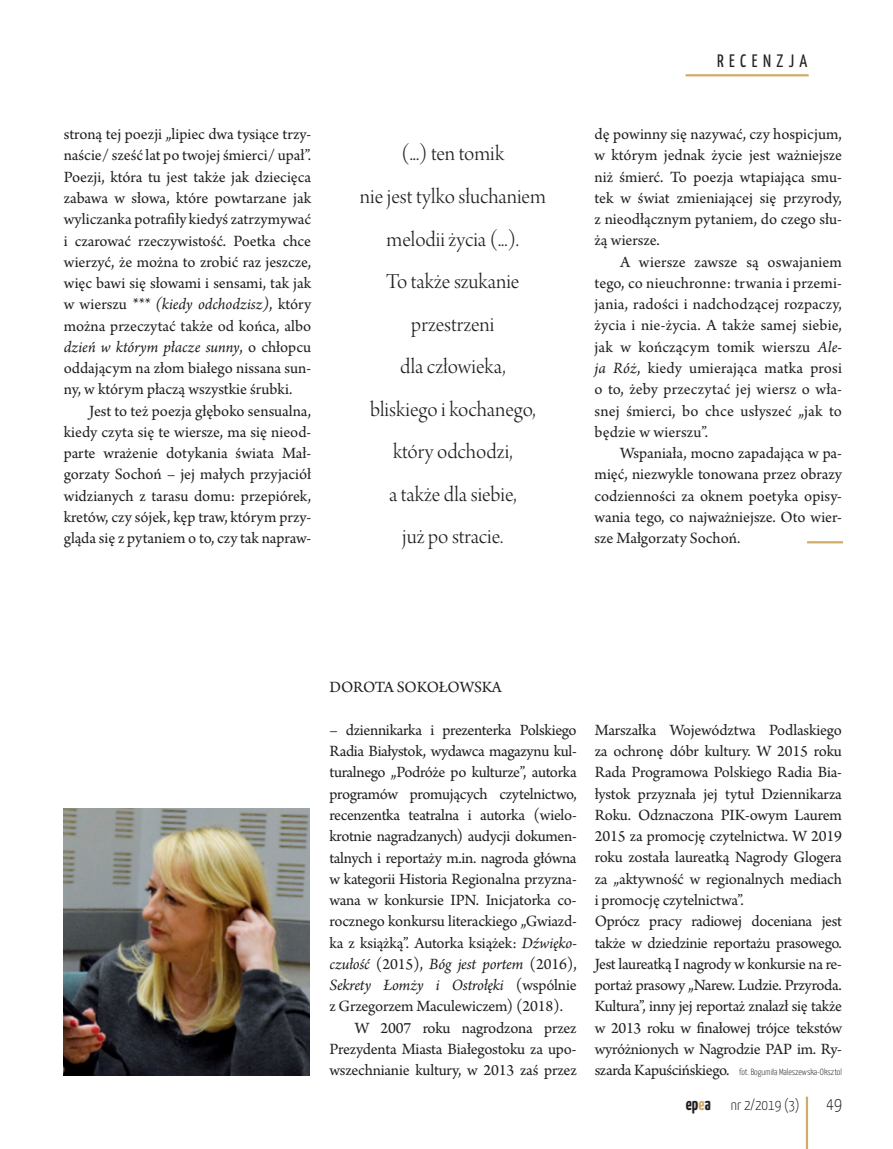
<style>
.page{position:relative;width:893px;height:1149px;background:#fff}
.page>*{position:absolute;margin:0;border:0;box-sizing:border-box;transform-origin:0 0}
.t1{font:22.5px/42.6px "Arno Pro Light Display";color:#231f20;text-align:center}
.t2{font:18px "Yanone Kaffeesatz";letter-spacing:.3em;color:#231f20}
.t3{font:300 18px "Yanone Kaffeesatz";color:#231f20}
.t4{font:16.5px/21.3px "Arno Pro";letter-spacing:-.015em;color:#231f20;text-align:justify}
.t5{font:italic 16.5px "Arno Pro";letter-spacing:-.015em;color:#231f20}
.t6{font:300 15px "Yanone Kaffeesatz";color:#231f20}
.t7{font:300 9px "Yanone Kaffeesatz";color:#231f20}
.s1{font-style:italic}
.s2{font-style:normal}
.s3{font-family:"Arno Pro";font-weight:400;font-size:16.5px}
.s4{font-weight:700;font-size:18px}
.s5{font-weight:700;font-size:18px;color:#d2ab66}
</style>
<div class="page">
<hr style="left:806px;top:1096px;width:2px;height:52px;background:#d2ab66">
<img style="left:64px;top:808px;width:245px;height:267px">
<hr style="left:807px;top:541px;width:36px;height:2px;background:#d2ab66">
<hr style="left:686px;top:74px;width:123px;height:2px;background:#d2ab66">
<p class="t4" style="left:64px;top:124px;width:249px">stroną tej poezji „lipiec dwa tysiące trzy&shy;naście/ sześć lat po twojej śmierci/ upał”.<br>Poezji, która tu jest także jak dziecięca zabawa w słowa, które powtarzane jak wyliczanka potrafiły kiedyś zatrzymywać i czarować rzeczywistość. Poetka chce wierzyć, że można to zrobić raz jeszcze, więc bawi się słowami i sensami, tak jak w wierszu <span class="s1">*** (kiedy odchodzisz)</span>, który można przeczytać także od końca, albo <span class="s1">dzień w którym płacze sunny</span>, o chłopcu oddającym na złom białego nissana sun&shy;ny, w którym płaczą wszystkie śrubki.</p>
<p class="t4" style="left:64px;top:401px;width:249px;text-indent:26px">Jest to też poezja głęboko sensualna, kiedy czyta się te wiersze, ma się nieod&shy;parte wrażenie dotykania świata Mał&shy;gorzaty Sochoń – jej małych przyjaciół widzianych z tarasu domu: przepiórek, kretów, czy sójek, kęp traw, którym przy&shy;gląda się z pytaniem o to, czy tak napraw-</p>
<h1 class="t1" style="left:360px;top:134px;width:187px">(...) ten tomik<br>nie jest tylko słuchaniem melodii życia (...).<br>To także szukanie przestrzeni<br>dla człowieka,<br>bliskiego i kochanego, który odchodzi,<br>a także dla siebie,<br>już po stracie.</h1>
<p class="t2" style="left:717px;top:50px;width:92px">RECENZJA</p>
<p class="t4" style="left:595px;top:124px;width:249px">dę powinny się nazywać, czy hospicjum, w którym jednak życie jest ważniejsze niż śmierć. To poezja wtapiająca smu&shy;tek w świat zmieniającej się przyrody, z nieodłącznym pytaniem, do czego słu&shy;żą wiersze.</p>
<p class="t4" style="left:595px;top:252px;width:249px;text-indent:26px">A wiersze zawsze są oswajaniem tego, co nieuchronne: trwania i przemi&shy;jania, radości i nadchodzącej rozpaczy, życia i nie-życia. A także samej siebie, jak w kończącym tomik wierszu <span class="s1">Ale&shy;ja Róż</span>, kiedy umierająca matka prosi o to, żeby przeczytać jej wiersz o wła&shy;snej śmierci, bo chce usłyszeć „jak to będzie w wierszu”.</p>
<p class="t4" style="left:595px;top:443px;width:249px;text-indent:26px">Wspaniała, mocno zapadająca w pa&shy;mięć, niezwykle tonowana przez obrazy codzienności za oknem poetyka opisy&shy;wania tego, co najważniejsze. Oto wier&shy;sze Małgorzaty Sochoń.</p>
<p class="t4" style="left:329px;top:677px;width:174px">DOROTA SOKOŁOWSKA</p>
<p class="t4" style="left:329px;top:720px;width:249px">– dziennikarka i prezenterka Polskiego</p>
<p class="t4" style="left:329px;top:741px;width:249px">Radia Białystok, wydawca magazynu kul-</p>
<p class="t4" style="left:329px;top:762px;width:249px">turalnego „Podróże po kulturze”, autorka</p>
<p class="t4" style="left:329px;top:783px;width:249px">programów promujących czytelnictwo,</p>
<p class="t4" style="left:329px;top:805px;width:249px">recenzentka teatralna i autorka (wielo-</p>
<p class="t4" style="left:329px;top:826px;width:249px">krotnie nagradzanych) audycji dokumen-</p>
<p class="t4" style="left:329px;top:847px;width:249px">talnych i reportaży m.in. nagroda główna</p>
<p class="t4" style="left:329px;top:868px;width:249px">w kategorii Historia Regionalna przyzna-</p>
<p class="t4" style="left:329px;top:890px;width:249px">wana w konkursie IPN. Inicjatorka co-</p>
<p class="t4" style="left:329px;top:911px;width:249px">rocznego konkursu literackiego „Gwiazd-</p>
<p class="t4" style="left:329px;top:932px;width:249px">ka z książką”. Autorka książek: <span class="s1">Dźwięko-</span></p>
<p class="t5" style="left:329px;top:954px;width:249px">czułość <span class="s2">(2015),</span> Bóg jest portem <span class="s2">(2016),</span></p>
<p class="t5" style="left:329px;top:975px;width:249px">Sekrety Łomży i Ostrołęki <span class="s2">(wspólnie</span></p>
<p class="t4" style="left:329px;top:996px;width:235px">z Grzegorzem Maculewiczem) (2018).</p>
<p class="t4" style="left:355px;top:1017px;width:223px">W 2007 roku nagrodzona przez</p>
<p class="t4" style="left:329px;top:1038px;width:249px">Prezydenta Miasta Białegostoku za upo-</p>
<p class="t4" style="left:329px;top:1060px;width:249px">wszechnianie kultury, w 2013 zaś przez</p>
<p class="t4" style="left:595px;top:719px;width:249px;text-align:left">Marszałka Województwa Podlaskiego za ochronę dóbr kultury. W 2015 roku Rada Programowa Polskiego Radia Bia&shy;łystok przyznała jej tytuł Dziennikarza Roku. Odznaczona PIK-owym Laurem 2015 za promocję czytelnictwa. W 2019 roku została laureatką Nagrody Glogera za „aktywność w regionalnych mediach i promocję czytelnictwa”.<br>Oprócz pracy radiowej doceniana jest także w dziedzinie reportażu prasowego.<br>Jest laureatką I nagrody w konkursie na re&shy;portaż prasowy „Narew. Ludzie. Przyroda.<br>Kultura”, inny jej reportaż znalazł się także w 2013 roku w finałowej trójce tekstów wyróżnionych w Nagrodzie PAP im. Ry-</p>
<p class="t7" style="left:595px;top:1066px;width:249px"><span class="s3">szarda Kapuścińskiego.</span> fot. Bogumiła Maleszewska-Oksztol</p>
<p class="t6" style="left:686px;top:1095px;width:115px"><span class="s4">ep</span><span class="s5">e</span><span class="s4">a</span> nr 2/2019 (3)</p>
<p class="t3" style="left:826px;top:1092px;width:17px">49</p>
</div>
